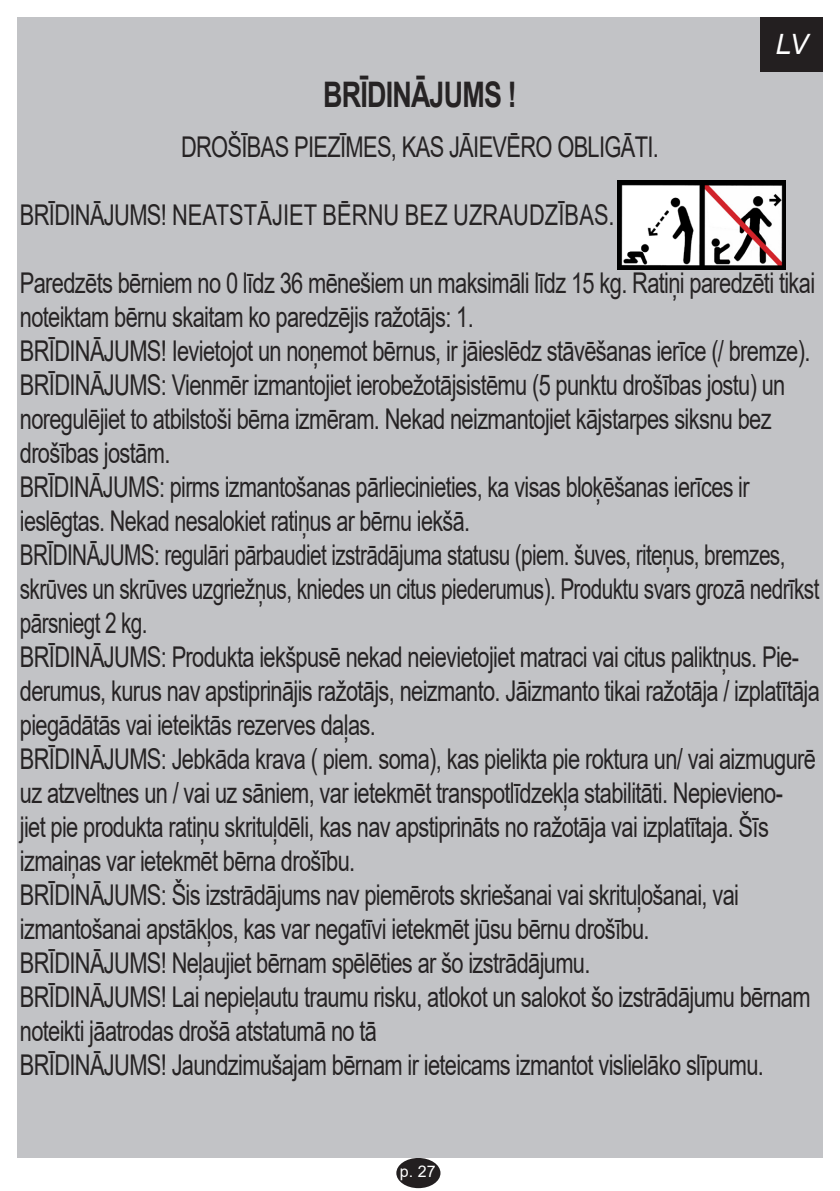
<style>
.page{position:relative;width:840px;height:1191px;background:#fff}
.page>*{position:absolute;margin:0;border:0;box-sizing:border-box;transform-origin:0 0}
.t1{font:700 35.2px "Arial";letter-spacing:-.03em;color:#262324;scale:.76 1}
.t2{font:28.6px/34px "Arial";letter-spacing:-.03em;color:#262324;scale:.76 1}
.t3{font:28.6px/34px "Arial";letter-spacing:-.03em;color:#262324;scale:.73 1}
.t4{font:28.6px/34px "Arial";letter-spacing:-.03em;color:#262324;scale:.75 1}
.t5{font:28.6px "Arial";letter-spacing:.005em;color:#262324;scale:.76 1}
.t6{font:italic 28px "Arial";color:#fff}
.t7{font:16px "Arial";color:#fff}
</style>
<div class="page">
<div style="left:396px;top:1158px;width:44px;height:30px;background:#231f20;border-radius:50%"></div>
<div style="left:17px;top:17px;width:805px;height:1141px;background:#c2c3c6"></div>
<div style="left:760px;top:17px;width:62px;height:54px;background:#231f20"></div>
<img style="left:617px;top:181px;width:168px;height:88px">
<p class="t1" style="left:323px;top:70px;width:256px">BRĪDINĀJUMS !</p>
<p class="t2" style="left:181px;top:130px;width:630px">DROŠĪBAS PIEZĪMES, KAS JĀIEVĒRO OBLIGĀTI.</p>
<p class="t5" style="left:20px;top:195px;width:783px">BRĪDINĀJUMS! NEATSTĀJIET BĒRNU BEZ UZRAUDZĪBAS.</p>
<p class="t6" style="left:775px;top:26px;width:34px">LV</p>
<p class="t2" style="left:20px;top:266px;width:1047px">Paredzēts bērniem no 0 līdz 36 mēnešiem un maksimāli līdz 15 kg. Ratiņi paredzēti tikai noteiktam bērnu skaitam ko paredzējis ražotājs: 1.</p>
<p class="t2" style="left:20px;top:334px;width:1041px">BRĪDINĀJUMS! Ievietojot un noņemot bērnus, ir jāieslēdz stāvēšanas ierīce (/ bremze).</p>
<p class="t2" style="left:20px;top:368px;width:1008px">BRĪDINĀJUMS: Vienmēr izmantojiet ierobežotājsistēmu (5 punktu drošības jostu) un noregulējiet to atbilstoši bērna izmēram. Nekad neizmantojiet kājstarpes siksnu bez drošības jostām.</p>
<p class="t4" style="left:20px;top:470px;width:973px">BRĪDINĀJUMS: pirms izmantošanas pārliecinieties, ka visas bloķēšanas ierīces ir ieslēgtas. Nekad nesalokiet ratiņus ar bērnu iekšā.</p>
<p class="t3" style="left:20px;top:538px;width:1096px">BRĪDINĀJUMS: regulāri pārbaudiet izstrādājuma statusu (piem. šuves, riteņus, bremzes, skrūves un skrūves uzgriežņus, kniedes un citus piederumus). Produktu svars grozā nedrīkst pārsniegt 2 kg.</p>
<p class="t2" style="left:20px;top:640px;width:1053px">BRĪDINĀJUMS: Produkta iekšpusē nekad neievietojiet matraci vai citus paliktņus. Pie&shy;derumus, kurus nav apstiprinājis ražotājs, neizmanto. Jāizmanto tikai ražotāja / izplatītāja piegādātās vai ieteiktās rezerves daļas.</p>
<p class="t2" style="left:20px;top:742px;width:1048px">BRĪDINĀJUMS: Jebkāda krava ( piem. soma), kas pielikta pie roktura un/ vai aizmugurē uz atzveltnes un / vai uz sāniem, var ietekmēt transpotlīdzekļa stabilitāti. Nepievieno&shy;jiet pie produkta ratiņu skrituļdēli, kas nav apstiprināts no ražotāja vai izplatītaja. Šīs izmaiņas var ietekmēt bērna drošību.</p>
<p class="t2" style="left:20px;top:878px;width:947px">BRĪDINĀJUMS: Šis izstrādājums nav piemērots skriešanai vai skrituļošanai, vai izmantošanai apstākļos, kas var negatīvi ietekmēt jūsu bērnu drošību.</p>
<p class="t2" style="left:20px;top:946px;width:752px">BRĪDINĀJUMS! Neļaujiet bērnam spēlēties ar šo izstrādājumu.</p>
<p class="t2" style="left:20px;top:980px;width:1041px">BRĪDINĀJUMS! Lai nepieļautu traumu risku, atlokot un salokot šo izstrādājumu bērnam noteikti jāatrodas drošā atstatumā no tā</p>
<p class="t2" style="left:20px;top:1048px;width:980px">BRĪDINĀJUMS! Jaundzimušajam bērnam ir ieteicams izmantot vislielāko slīpumu.</p>
<p class="t7" style="left:400px;top:1160px;width:37px">p. 27</p>
</div>
